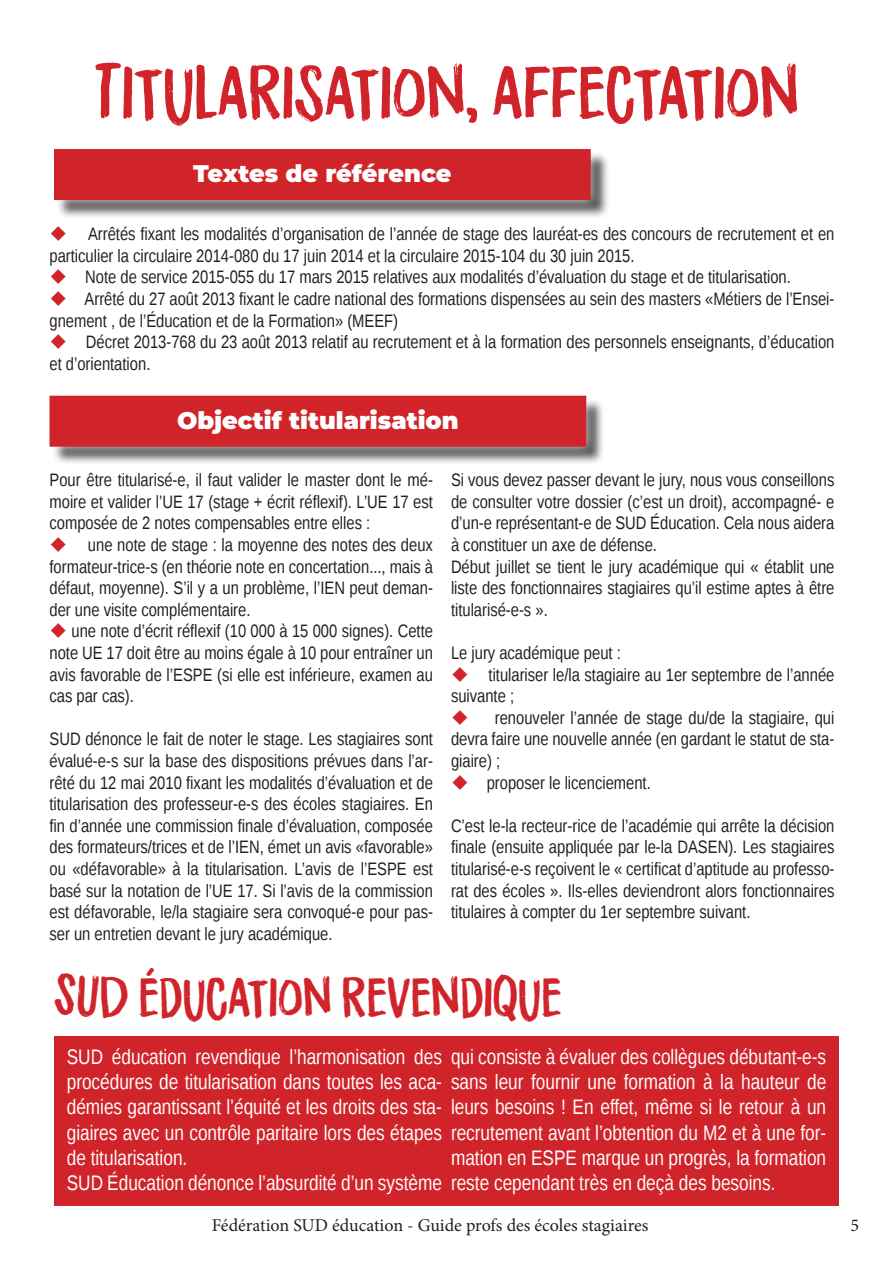
<style>
.page{position:relative;width:893px;height:1263px;background:#fff}
.page>*{position:absolute;margin:0;border:0;box-sizing:border-box;transform-origin:0 0}
.t1{font:63px "Flicker DEMO";color:#d1232a}
.t2{font:46.5px "Flicker DEMO";color:#d1232a}
.t3{font:900 24px "Montserrat";color:#fff}
.t4{font:21px/25.2px "Liberation Sans Narrow";color:#fff;text-align:justify}
.t5{font:18px/21.6px "Liberation Sans Narrow";color:#231f20;text-align:justify}
.t6{font:18px "Minion Pro";color:#231f20}
.s1{color:#d1232a}
</style>
<div class="page">
<div style="left:54px;top:1036px;width:785px;height:170px;background:#d1232a"></div>
<div style="left:52px;top:398px;width:553px;height:67px;background:#231f20;opacity:.75"></div>
<div style="left:40px;top:386px;width:556px;height:71px;background:#fff;opacity:.75"></div>
<div style="left:50px;top:396px;width:535px;height:50px;background:#d1232a"></div>
<div style="left:50px;top:396px;width:536px;height:51px;border:2px solid #d1232a"></div>
<div style="left:56px;top:151px;width:553px;height:68px;background:#231f20;opacity:.75"></div>
<div style="left:44px;top:139px;width:557px;height:71px;background:#fff;opacity:.75"></div>
<div style="left:55px;top:150px;width:535px;height:49px;background:#d1232a"></div>
<div style="left:54px;top:149px;width:537px;height:51px;border:2px solid #d1232a"></div>
<p class="t1" style="left:94px;top:45px;width:706px">TITULARISATION, AFFECTATION</p>
<p class="t3" style="left:193px;top:156px;width:260px">Textes de référence</p>
<p class="t5" style="left:50px;top:224px;width:786px"><span class="s1">◆</span> Arrêtés fixant les modalités d’organisation de l’année de stage des lauréat-es des concours de recrutement et en particulier la circulaire 2014-080 du 17 juin 2014 et la circulaire 2015-104 du 30 juin 2015.</p>
<p class="t5" style="left:50px;top:267px;width:743px"><span class="s1">◆</span> Note de service 2015-055 du 17 mars 2015 relatives aux modalités d’évaluation du stage et de titularisation.</p>
<p class="t5" style="left:50px;top:289px;width:786px"><span class="s1">◆</span> Arrêté du 27 août 2013 fixant le cadre national des formations dispensées au sein des masters «Métiers de l’Ensei&shy;gnement , de l’Éducation et de la Formation» (MEEF)</p>
<p class="t5" style="left:50px;top:332px;width:786px"><span class="s1">◆</span> Décret 2013-768 du 23 août 2013 relatif au recrutement et à la formation des personnels enseignants, d’éducation et d’orientation.</p>
<p class="t3" style="left:177px;top:402px;width:283px">Objectif titularisation</p>
<p class="t5" style="left:50px;top:470px;width:385px">Pour être titularisé-e, il faut valider le master dont le mé&shy;moire et valider l’UE 17 (stage + écrit réflexif). L’UE 17 est composée de 2 notes compensables entre elles :</p>
<p class="t5" style="left:50px;top:535px;width:385px"><span class="s1">◆</span> une note de stage : la moyenne des notes des deux formateur-trice-s (en théorie note en concertation..., mais à défaut, moyenne). S’il y a un problème, l’IEN peut deman&shy;der une visite complémentaire.</p>
<p class="t5" style="left:50px;top:621px;width:385px"><span class="s1">◆</span> une note d’écrit réflexif (10 000 à 15 000 signes). Cette note UE 17 doit être au moins égale à 10 pour entraîner un avis favorable de l’ESPE (si elle est inférieure, examen au cas par cas).</p>
<p class="t5" style="left:50px;top:729px;width:385px">SUD dénonce le fait de noter le stage. Les stagiaires sont évalué-e-s sur la base des dispositions prévues dans l’ar&shy;rêté du 12 mai 2010 fixant les modalités d’évaluation et de titularisation des professeur-e-s des écoles stagiaires. En fin d’année une commission finale d’évaluation, composée des formateurs/trices et de l’IEN, émet un avis «favorable» ou «défavorable» à la titularisation. L’avis de l’ESPE est basé sur la notation de l’UE 17. Si l’avis de la commission est défavorable, le/la stagiaire sera convoqué-e pour pas&shy;ser un entretien devant le jury académique.</p>
<p class="t5" style="left:451px;top:470px;width:385px">Si vous devez passer devant le jury, nous vous conseillons de consulter votre dossier (c’est un droit), accompagné- e d’un-e représentant-e de SUD Éducation. Cela nous aidera à constituer un axe de défense.</p>
<p class="t5" style="left:451px;top:556px;width:385px">Début juillet se tient le jury académique qui « établit une liste des fonctionnaires stagiaires qu’il estime aptes à être titularisé-e-s ».</p>
<p class="t5" style="left:451px;top:643px;width:171px">Le jury académique peut :</p>
<p class="t5" style="left:451px;top:664px;width:385px"><span class="s1">◆</span> titulariser le/la stagiaire au 1er septembre de l’année suivante ;</p>
<p class="t5" style="left:451px;top:707px;width:385px"><span class="s1">◆</span> renouveler l’année de stage du/de la stagiaire, qui devra faire une nouvelle année (en gardant le statut de sta&shy;giaire) ;</p>
<p class="t5" style="left:451px;top:772px;width:201px"><span class="s1">◆</span> proposer le licenciement.</p>
<p class="t5" style="left:451px;top:815px;width:385px">C’est le-la recteur-rice de l’académie qui arrête la décision finale (ensuite appliquée par le-la DASEN). Les stagiaires titularisé-e-s reçoivent le « certificat d’aptitude au professo&shy;rat des écoles ». Ils-elles deviendront alors fonctionnaires titulaires à compter du 1er septembre suivant.</p>
<p class="t2" style="left:54px;top:963px;width:509px">SUD ÉDUCATION REVENDIQUE</p>
<p class="t4" style="left:67px;top:1045px;width:761px">SUD éducation revendique l’harmonisation des qui consiste à évaluer des collègues débutant-e-s procédures de titularisation dans toutes les aca- sans leur fournir une formation à la hauteur de démies garantissant l’équité et les droits des sta- leurs besoins ! En effet, même si le retour à un giaires avec un contrôle paritaire lors des étapes recrutement avant l’obtention du M2 et à une for&shy;de titularisation.</p>
<p class="t4" style="left:67px;top:1171px;width:710px">SUD Éducation dénonce l’absurdité d’un système reste cependant très en deçà des besoins.</p>
<p class="t4" style="left:451px;top:1146px;width:377px">mation en ESPE marque un progrès, la formation</p>
<p class="t6" style="left:212px;top:1213px;width:438px">Fédération SUD éducation - Guide profs des écoles stagiaires</p>
<p class="t6" style="left:850px;top:1213px;width:10px">5</p>
</div>
